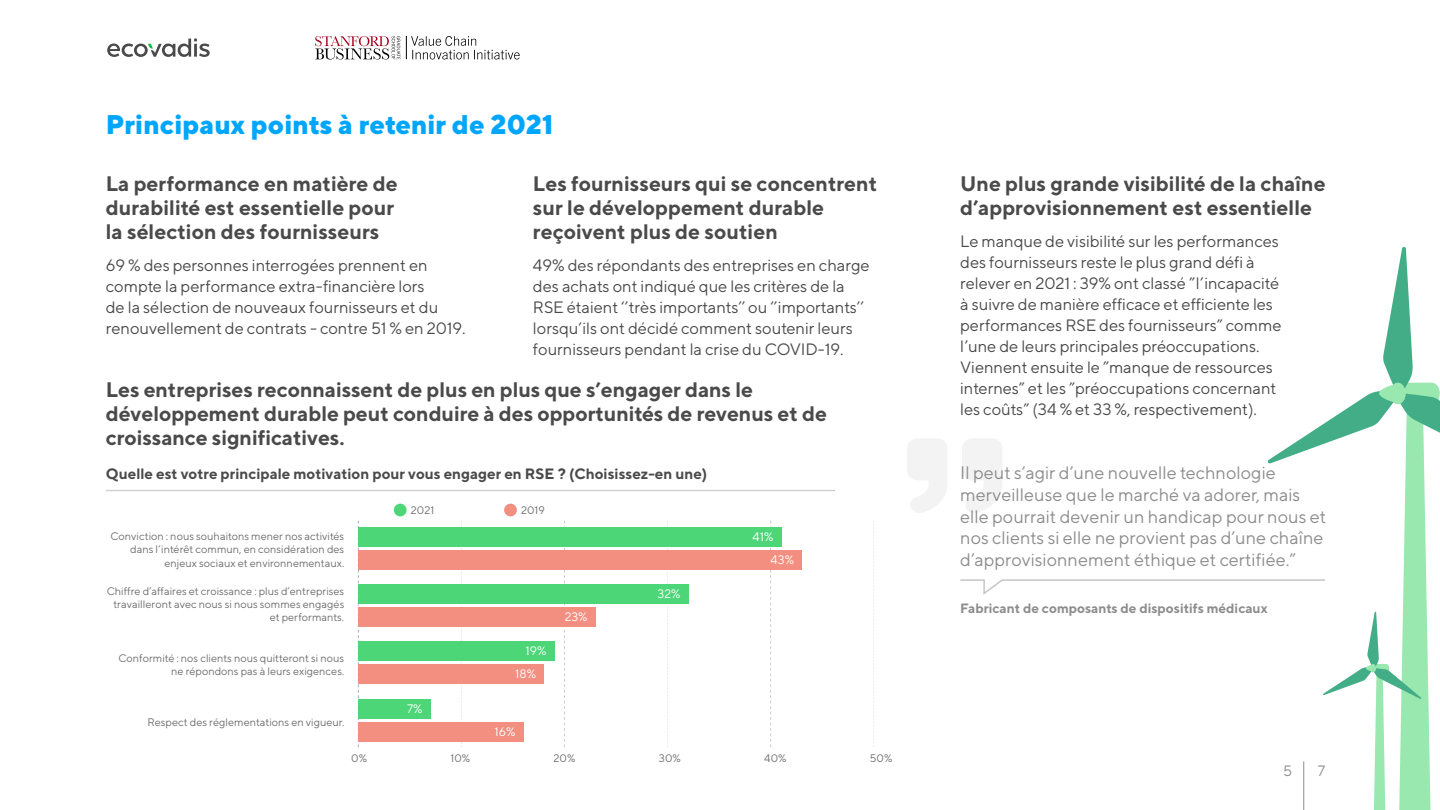
<style>
.page{position:relative;width:1440px;height:810px;background:#fff}
.page>*{position:absolute;margin:0;border:0;box-sizing:border-box;transform-origin:0 0}
.t1{font:800 27px "TT Norms";color:#00a6fb}
.t2{font:700 21px/24px "TT Norms";color:#4a4a4a}
.t3{font:18px/21.6px "TT Norms";color:#8d8c8e}
.t4{font:16.5px/21px "TT Norms";letter-spacing:-.005em;color:#4a4a4a}
.t5{font:700 15px "TT Norms";color:#4a4a4a}
.t6{font:15px "TT Norms";color:#8d8c8e}
.t7{font:700 13.5px "TT Norms";color:#8d8c8e}
.t8{font:12.3px/23px "TT Norms";color:#fff}
.t9{font:10.95px/13.1px "TT Norms";color:#6e6e6e;text-align:right}
</style>
<div class="page">
<svg style="left:667px;top:521px;width:1px;height:226px"></svg>
<svg style="left:358px;top:521px;width:1px;height:226px"></svg>
<svg style="left:873px;top:521px;width:1px;height:226px"></svg>
<svg style="left:461px;top:521px;width:1px;height:226px"></svg>
<svg style="left:564px;top:521px;width:1px;height:226px"></svg>
<svg style="left:770px;top:521px;width:1px;height:226px"></svg>
<div style="left:358px;top:584px;width:330px;height:20px;background:#4dd678"></div>
<div style="left:358px;top:607px;width:237px;height:20px;background:#f28f80"></div>
<div style="left:358px;top:642px;width:196px;height:19px;background:#4dd678"></div>
<div style="left:358px;top:665px;width:186px;height:19px;background:#f28f80"></div>
<div style="left:358px;top:699px;width:72px;height:20px;background:#4dd678"></div>
<div style="left:358px;top:722px;width:165px;height:20px;background:#f28f80"></div>
<div style="left:358px;top:527px;width:423px;height:19px;background:#4dd678"></div>
<div style="left:358px;top:550px;width:444px;height:19px;background:#f28f80"></div>
<hr style="left:106px;top:490px;width:729px;height:1px;background:#ccc">
<div style="left:394px;top:504px;width:13px;height:12px;background:#4dd678;border-radius:50%"></div>
<div style="left:504px;top:504px;width:13px;height:12px;background:#f28f80;border-radius:50%"></div>
<svg style="left:907px;top:247px;width:533px;height:563px"></svg>
<svg style="left:107px;top:39px;width:103px;height:18px"></svg>
<svg style="left:315px;top:36px;width:85px;height:24px"></svg>
<svg style="left:406px;top:36px;width:114px;height:24px"></svg>
<h1 class="t1" style="left:106px;top:107px;width:449px">Principaux points à retenir de 2021</h1>
<p class="t2" style="left:106px;top:172px;width:294px">La performance en matière de durabilité est essentielle pour la sélection des fournisseurs</p>
<p class="t4" style="left:106px;top:254px;width:361px">69 % des personnes interrogées prennent en compte la performance extra-financière lors<br>de la sélection de nouveaux fournisseurs et du renouvellement de contrats - contre 51 % en 2019.</p>
<p class="t2" style="left:533px;top:172px;width:346px">Les fournisseurs qui se concentrent sur le développement durable reçoivent plus de soutien</p>
<p class="t4" style="left:533px;top:254px;width:338px">49% des répondants des entreprises en charge des achats ont indiqué que les critères de la RSE étaient ‘’très importants’’ ou ‘’importants’’ lorsqu’ils ont décidé comment soutenir leurs fournisseurs pendant la crise du COVID-19.</p>
<p class="t2" style="left:106px;top:377px;width:723px">Les entreprises reconnaissent de plus en plus que s’engager dans le développement durable peut conduire à des opportunités de revenus et de croissance significatives.</p>
<p class="t5" style="left:106px;top:464px;width:603px">Quelle est votre principale motivation pour vous engager en RSE ? (Choisissez-en une)</p>
<p class="t9" style="left:411px;top:503px;width:25px">2021</p>
<p class="t9" style="left:521px;top:503px;width:25px">2019</p>
<p class="t9" style="left:110px;top:530px;width:235px">Conviction : nous souhaitons mener nos activités dans l’intérêt commun, en considération des enjeux sociaux et environnementaux.</p>
<p class="t8" style="left:771px;top:525px;width:25px;text-indent:-18px">41%<br>43%</p>
<p class="t9" style="left:107px;top:584px;width:239px">Chiffre d’affaires et croissance : plus d’entreprises travailleront avec nous si nous sommes engagés et performants.</p>
<p class="t9" style="left:118px;top:651px;width:227px">Conformité : nos clients nous quitteront si nous ne répondons pas à leurs exigences.</p>
<p class="t8" style="left:515px;top:639px;width:33px;text-indent:10px">19%<br>18%</p>
<p class="t8" style="left:565px;top:605px;width:24px">23%</p>
<p class="t8" style="left:658px;top:582px;width:24px">32%</p>
<p class="t9" style="left:148px;top:715px;width:198px">Respect des réglementations en vigueur.</p>
<p class="t8" style="left:407px;top:697px;width:17px">7%</p>
<p class="t8" style="left:495px;top:720px;width:22px">16%</p>
<p class="t9" style="left:351px;top:751px;width:17px">0%</p>
<p class="t9" style="left:451px;top:751px;width:21px">10%</p>
<p class="t9" style="left:554px;top:751px;width:23px">20%</p>
<p class="t9" style="left:659px;top:751px;width:23px">30%</p>
<p class="t9" style="left:764px;top:751px;width:24px">40%</p>
<p class="t9" style="left:870px;top:751px;width:24px">50%</p>
<p class="t2" style="left:960px;top:172px;width:367px">Une plus grande visibilité de la chaîne d’approvisionnement est essentielle</p>
<p class="t4" style="left:960px;top:230px;width:323px">Le manque de visibilité sur les performances des fournisseurs reste le plus grand défi à relever en 2021 : 39% ont classé ”l’incapacité à suivre de manière efficace et efficiente les performances RSE des fournisseurs” comme l’une de leurs principales préoccupations.<br>Viennent ensuite le ”manque de ressources internes” et les ”préoccupations concernant les coûts” (34 % et 33 %, respectivement).</p>
<p class="t3" style="left:960px;top:462px;width:368px">Il peut s’agir d’une nouvelle technologie merveilleuse que le marché va adorer, mais elle pourrait devenir un handicap pour nous et nos clients si elle ne provient pas d’une chaîne d’approvisionnement éthique et certifiée.”</p>
<p class="t7" style="left:960px;top:599px;width:309px">Fabricant de composants de dispositifs médicaux</p>
<p class="t6" style="left:1283px;top:761px;width:11px">5</p>
<p class="t6" style="left:1318px;top:761px;width:9px">7</p>
</div>
